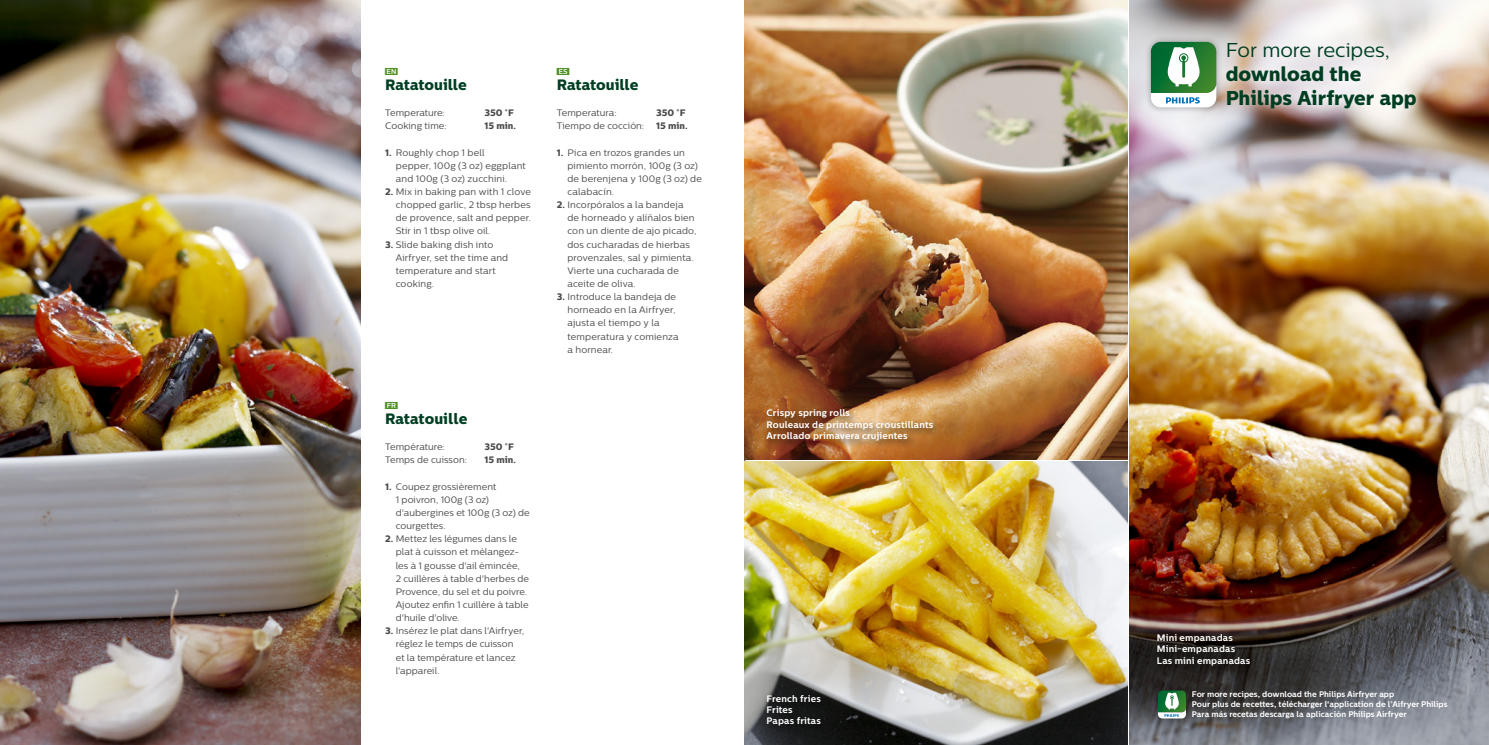
<style>
.page{position:relative;width:1489px;height:745px;background:#fff}
.page>*{position:absolute;margin:0;border:0;box-sizing:border-box;transform-origin:0 0}
.t1{font:800 20px/23.8px "Centrale Sans";letter-spacing:-.005em;color:#003e22}
.t2{font:20px "Centrale Sans";letter-spacing:-.005em;color:#003e22}
.t3{font:800 15px "Centrale Sans";letter-spacing:-.005em;color:#003e22}
.t4{font:10px "Language Marks Solid 2.8 Small";color:#519127}
.t5{font:9.38px/13.1px "Centrale Sans";letter-spacing:.01em;color:#4a4a49}
.t6{font:700 9.38px/11.2px "Centrale Sans";letter-spacing:.015em;color:#fff}
.t7{font:800 9.38px "Centrale Sans";color:#4a4a49}
.t8{font:700 8.12px/10px "Centrale Sans";color:#fff}
.s1{font-weight:800}
</style>
<div class="page">
<img style="left:0;top:0;width:360px;height:744px">
<img style="left:744px;top:0;width:383px;height:459px">
<img style="left:744px;top:461px;width:383px;height:283px">
<img style="left:1129px;top:0;width:359px;height:744px">
<div style="left:764px;top:690px;width:67px;height:45px;background:#000;opacity:.7"></div>
<div style="left:1154px;top:630px;width:105px;height:45px;background:#000;opacity:.7"></div>
<div style="left:763px;top:406px;width:179px;height:44px;background:#000;opacity:.7"></div>
<div style="left:1207px;top:25px;width:227px;height:101px;background:#fff;opacity:.75"></div>
<div style="left:1144px;top:36px;width:78px;height:78px;background:#000;opacity:.3"></div>
<svg style="left:1150px;top:42px;width:66px;height:65px"></svg>
<div style="left:1152px;top:685px;width:39px;height:38px;background:#000;opacity:.3"></div>
<svg style="left:1157px;top:690px;width:28px;height:28px"></svg>
<p class="t4" style="left:385px;top:65px;width:18px">e</p>
<h2 class="t3" style="left:385px;top:75px;width:83px">Ratatouille</h2>
<p class="t5" style="left:385px;top:106px;width:61px">Temperature:</p>
<p class="t7" style="left:484px;top:107px;width:31px">350 °F</p>
<p class="t5" style="left:385px;top:119px;width:63px">Cooking time:</p>
<p class="t7" style="left:484px;top:120px;width:33px">15 min.</p>
<p class="t5" style="left:396px;top:145px;width:131px;text-indent:-11px"><span class="s1">1.</span> Roughly chop 1 bell<br>pepper, 100g (3 oz) eggplant and 100g (3 oz) zucchini.</p>
<p class="t5" style="left:396px;top:185px;width:137px;text-align:justify;text-indent:-11px"><span class="s1">2.</span> Mix in baking pan with 1 clove chopped garlic, 2 tbsp herbes de provence, salt and pepper.<br>Stir in 1 tbsp olive oil.</p>
<p class="t5" style="left:396px;top:237px;width:114px;text-indent:-11px"><span class="s1">3.</span> Slide baking dish into<br>Airfryer, set the time and temperature and start cooking.</p>
<p class="t4" style="left:385px;top:399px;width:18px">f</p>
<h2 class="t3" style="left:385px;top:409px;width:84px">Ratatouille</h2>
<p class="t5" style="left:385px;top:440px;width:61px">Température:</p>
<p class="t7" style="left:484px;top:441px;width:31px">350 °F</p>
<p class="t5" style="left:385px;top:453px;width:83px">Temps de cuisson:</p>
<p class="t7" style="left:484px;top:454px;width:33px">15 min.</p>
<p class="t5" style="left:396px;top:479px;width:135px;text-indent:-11px"><span class="s1">1.</span> Coupez grossièrement<br>1 poivron, 100g (3 oz) d'aubergines et 100g (3 oz) de courgettes.</p>
<p class="t5" style="left:396px;top:532px;width:135px;text-indent:-11px"><span class="s1">2.</span> Mettez les légumes dans le plat à cuisson et mélangez&shy;les à 1 gousse d'ail émincée,<br>2 cuillères à table d'herbes de<br>Provence, du sel et du poivre.<br>Ajoutez enfin 1 cuillère à table d'huile d'olive.</p>
<p class="t5" style="left:396px;top:624px;width:130px;text-indent:-11px"><span class="s1">3.</span> Insérez le plat dans l'Airfryer, réglez le temps de cuisson et la température et lancez l'appareil.</p>
<p class="t4" style="left:557px;top:65px;width:18px">E</p>
<h2 class="t3" style="left:557px;top:75px;width:83px">Ratatouille</h2>
<p class="t5" style="left:557px;top:106px;width:61px">Temperatura:</p>
<p class="t7" style="left:656px;top:107px;width:31px">350 °F</p>
<p class="t5" style="left:557px;top:119px;width:89px">Tiempo de cocción:</p>
<p class="t7" style="left:656px;top:120px;width:33px">15 min.</p>
<p class="t5" style="left:567px;top:145px;width:136px;text-indent:-11px"><span class="s1">1.</span> Pica en trozos grandes un pimiento morrón, 100g (3 oz) de berenjena y 100g (3 oz) de calabacín.</p>
<p class="t5" style="left:567px;top:198px;width:131px;text-indent:-11px"><span class="s1">2.</span> Incorpóralos a la bandeja de horneado y alíñalos bien con un diente de ajo picado, dos cucharadas de hierbas provenzales, sal y pimienta.<br>Vierte una cucharada de aceite de oliva.</p>
<p class="t5" style="left:567px;top:290px;width:113px;text-indent:-11px"><span class="s1">3.</span> Introduce la bandeja de horneado en la Airfryer, ajusta el tiempo y la temperatura y comienza a hornear.</p>
<p class="t6" style="left:766px;top:407px;width:168px">Crispy spring rolls<br>Rouleaux de printemps croustillants<br>Arrollado primavera crujientes</p>
<p class="t6" style="left:766px;top:692px;width:56px">French fries<br>Frites<br>Papas fritas</p>
<h1 class="t2" style="left:1225px;top:38px;width:166px">For more recipes,</h1>
<h1 class="t1" style="left:1225px;top:62px;width:192px">download the<br>Philips Airfryer app</h1>
<p class="t6" style="left:1156px;top:631px;width:95px">Mini empanadas<br>Mini-empanadas<br>Las mini empanadas</p>
<p class="t8" style="left:1191px;top:688px;width:257px">For more recipes, download the Philips Airfryer app<br>Pour plus de recettes, télécharger l'application de l’Aifryer Philips<br>Para más recetas descarga la aplicación Philips Airfryer</p>
</div>
